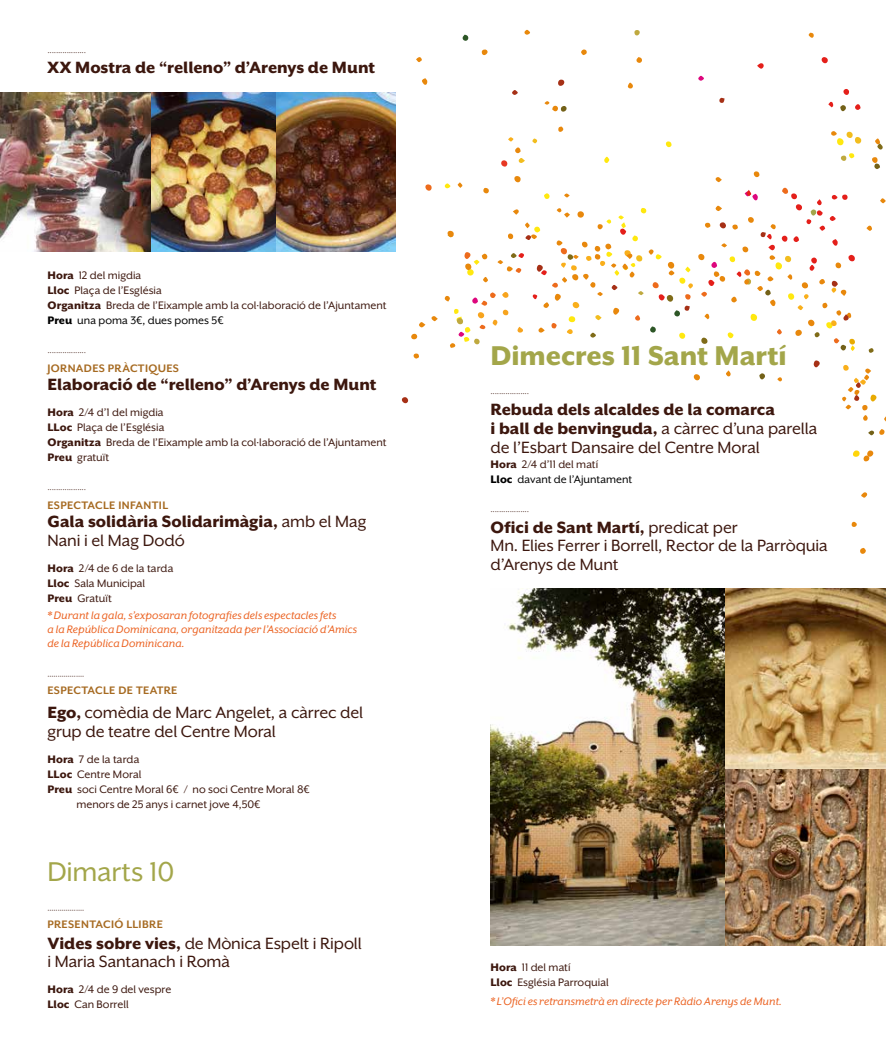
<style>
.page{position:relative;width:886px;height:1053px;background:#fff}
.page>*{position:absolute;margin:0;border:0;box-sizing:border-box;transform-origin:0 0}
.t1{font:800 31.25px "Mr Eaves XL San OT";letter-spacing:-.005em;color:#a3a64a}
.t2{font:31.25px "Mr Eaves XL San OT";letter-spacing:-.005em;color:#a3a64a}
.t3{font:18.75px/18.8px "Mr Eaves XL San OT";letter-spacing:-.01em;color:#3c170e}
.t4{font:800 18.75px/18.8px "Mr Eaves XL San OT";color:#3c170e}
.t5{font:12.5px/15px "Mr Eaves XL San OT";color:#3c170e}
.t6{font:italic 12.5px/13.8px "Mr Eaves XL San OT";letter-spacing:.005em;color:#eb5f1d}
.t7{font:700 12.5px "Mr Eaves XL San OT";letter-spacing:.025em;color:#a66a21}
.t8{font:12.5px/15px "Mr Eaves XL San OT";color:#000}
.t9{font:8.75px "Mr Eaves XL San OT";color:#3c170e}
.t10{font:8.75px "Mr Eaves San OT";color:#3c170e}
.s1{font-weight:800}
.s2{font-weight:800;color:#000}
.s3{color:#000}
.s4{font-weight:400}
.s5{font-weight:800;color:#3c170e}
.s6{color:#3c170e}
</style>
<div class="page">
<img style="left:0;top:93px;width:395px;height:159px">
<img style="left:490px;top:588px;width:236px;height:357px">
<img style="left:726px;top:768px;width:160px;height:177px">
<img style="left:726px;top:588px;width:160px;height:180px">
<svg style="left:666px;top:141px;width:5px;height:6px"></svg>
<svg style="left:544px;top:193px;width:6px;height:6px"></svg>
<svg style="left:866px;top:225px;width:6px;height:6px"></svg>
<svg style="left:698px;top:76px;width:6px;height:5px"></svg>
<svg style="left:512px;top:90px;width:6px;height:5px"></svg>
<svg style="left:841px;top:153px;width:13px;height:8px"></svg>
<svg style="left:880px;top:198px;width:5px;height:5px"></svg>
<svg style="left:855px;top:137px;width:6px;height:7px"></svg>
<svg style="left:425px;top:184px;width:7px;height:7px"></svg>
<svg style="left:872px;top:157px;width:8px;height:12px"></svg>
<svg style="left:875px;top:138px;width:8px;height:12px"></svg>
<svg style="left:444px;top:183px;width:6px;height:5px"></svg>
<svg style="left:532px;top:138px;width:5px;height:5px"></svg>
<svg style="left:869px;top:348px;width:4px;height:5px"></svg>
<svg style="left:508px;top:137px;width:5px;height:4px"></svg>
<svg style="left:759px;top:373px;width:6px;height:7px"></svg>
<svg style="left:813px;top:360px;width:7px;height:8px"></svg>
<div style="left:501px;top:160px;width:6px;height:7px;background:#e73823;border-radius:3px"></div>
<svg style="left:514px;top:176px;width:7px;height:6px"></svg>
<svg style="left:694px;top:374px;width:6px;height:6px"></svg>
<svg style="left:402px;top:397px;width:6px;height:6px"></svg>
<svg style="left:422px;top:78px;width:5px;height:7px"></svg>
<svg style="left:515px;top:147px;width:10px;height:16px"></svg>
<svg style="left:754px;top:171px;width:5px;height:6px"></svg>
<svg style="left:636px;top:57px;width:6px;height:6px"></svg>
<svg style="left:483px;top:188px;width:6px;height:5px"></svg>
<svg style="left:411px;top:322px;width:14px;height:18px"></svg>
<svg style="left:416px;top:57px;width:6px;height:5px"></svg>
<svg style="left:413px;top:353px;width:6px;height:6px"></svg>
<svg style="left:715px;top:177px;width:7px;height:5px"></svg>
<svg style="left:431px;top:316px;width:7px;height:5px"></svg>
<svg style="left:524px;top:30px;width:6px;height:5px"></svg>
<svg style="left:726px;top:370px;width:5px;height:6px"></svg>
<svg style="left:457px;top:182px;width:5px;height:6px"></svg>
<svg style="left:777px;top:377px;width:5px;height:4px"></svg>
<svg style="left:564px;top:193px;width:6px;height:5px"></svg>
<div style="left:658px;top:294px;width:7px;height:6px;background:#e41f1a;border-radius:3px"></div>
<svg style="left:444px;top:208px;width:217px;height:140px"></svg>
<svg style="left:462px;top:35px;width:6px;height:6px"></svg>
<svg style="left:604px;top:157px;width:5px;height:6px"></svg>
<div style="left:821px;top:57px;width:7px;height:6px;background:#e41f1a;border-radius:3px"></div>
<svg style="left:843px;top:89px;width:6px;height:6px"></svg>
<svg style="left:855px;top:104px;width:5px;height:6px"></svg>
<svg style="left:757px;top:63px;width:7px;height:6px"></svg>
<svg style="left:828px;top:102px;width:5px;height:5px"></svg>
<svg style="left:719px;top:98px;width:5px;height:5px"></svg>
<div style="left:846px;top:132px;width:7px;height:6px;background:#f2bd1e;border-radius:3px"></div>
<svg style="left:840px;top:105px;width:6px;height:7px"></svg>
<svg style="left:808px;top:33px;width:6px;height:5px"></svg>
<svg style="left:831px;top:131px;width:13px;height:14px"></svg>
<svg style="left:558px;top:80px;width:6px;height:6px"></svg>
<svg style="left:860px;top:548px;width:6px;height:6px"></svg>
<svg style="left:853px;top:450px;width:20px;height:11px"></svg>
<svg style="left:481px;top:49px;width:7px;height:6px"></svg>
<svg style="left:544px;top:101px;width:23px;height:11px"></svg>
<svg style="left:581px;top:49px;width:6px;height:6px"></svg>
<svg style="left:861px;top:492px;width:6px;height:6px"></svg>
<svg style="left:634px;top:30px;width:6px;height:6px"></svg>
<svg style="left:628px;top:83px;width:5px;height:5px"></svg>
<svg style="left:851px;top:521px;width:6px;height:6px"></svg>
<svg style="left:558px;top:126px;width:6px;height:6px"></svg>
<svg style="left:868px;top:429px;width:16px;height:6px"></svg>
<svg style="left:842px;top:365px;width:35px;height:55px"></svg>
<svg style="left:668px;top:188px;width:187px;height:163px"></svg>
<p class="t9" style="left:47px;top:47px;width:40px">··················</p>
<h2 class="t4" style="left:47px;top:58px;width:329px">XX Mostra de “relleno” d’Arenys de Munt</h2>
<p class="t5" style="left:47px;top:268px;width:341px"><span class="s1">Hora</span> 12 del migdia<br><span class="s1">Lloc</span> Plaça de l’Església<br><span class="s1">Organitza</span> Breda de l’Eixample amb la col·laboració de l’Ajuntament <span class="s2">Preu</span> <span class="s3">una poma 3€, dues pomes 5€</span></p>
<p class="t9" style="left:47px;top:348px;width:40px">··················</p>
<p class="t7" style="left:47px;top:361px;width:37px">JORNADES</p>
<p class="t7" style="left:108px;top:361px;width:58px">PRÀCTIQUES</p>
<h2 class="t4" style="left:47px;top:375px;width:331px">Elaboració de “relleno” d’Arenys de Munt</h2>
<p class="t5" style="left:47px;top:405px;width:341px"><span class="s1">Hora</span> 2/4 d’1 del migdia<br><span class="s1">LLoc</span> Plaça de l’Església<br><span class="s1">Organitza</span> Breda de l’Eixample amb la col·laboració de l’Ajuntament<br><span class="s1">Preu</span> gratuït</p>
<p class="t9" style="left:47px;top:485px;width:40px">··················</p>
<p class="t7" style="left:47px;top:498px;width:121px">ESPECTACLE INFANTIL</p>
<h2 class="t4" style="left:47px;top:512px;width:321px">Gala solidària Solidarimàgia, <span class="s4">amb el Mag<br>Nani i el Mag Dodó</span></h2>
<p class="t5" style="left:47px;top:560px;width:127px"><span class="s1">Hora</span> 2/4 de 6 de la tarda<br><span class="s1">Lloc</span> Sala Municipal<br><span class="s1">Preu</span> Gratuït</p>
<p class="t6" style="left:47px;top:608px;width:311px">* Durant la gala, s’exposaran fotografies dels espectacles fets<br>a la República Dominicana, organitzada per l’Associació d’Amics de la República Dominicana.</p>
<p class="t10" style="left:47px;top:670px;width:38px">··················</p>
<p class="t7" style="left:47px;top:683px;width:132px">ESPECTACLE DE TEATRE</p>
<h2 class="t3" style="left:47px;top:703px;width:317px"><span class="s1">Ego,</span> comèdia de Marc Angelet, a càrrec del grup de teatre del Centre Moral</h2>
<p class="t5" style="left:47px;top:751px;width:93px"><span class="s1">Hora</span> 7 de la tarda</p>
<p class="t5" style="left:47px;top:766px;width:95px"><span class="s1">LLoc</span> Centre Moral</p>
<p class="t5" style="left:47px;top:781px;width:264px"><span class="s1">Preu</span> soci Centre Moral 6€ / no soci Centre Moral 8€</p>
<p class="t5" style="left:76px;top:796px;width:186px">menors de 25 anys i carnet jove 4,50€</p>
<h1 class="t2" style="left:47px;top:854px;width:128px">Dimarts 10</h1>
<p class="t10" style="left:47px;top:904px;width:38px">··················</p>
<p class="t7" style="left:47px;top:917px;width:117px">PRESENTACIÓ LLIBRE</p>
<h2 class="t3" style="left:47px;top:933px;width:316px"><span class="s1">Vides sobre vies,</span> de Mònica Espelt i Ripoll i Maria Santanach i Romà</h2>
<p class="t5" style="left:47px;top:981px;width:125px"><span class="s1">Hora</span> 2/4 de 9 del vespre<br><span class="s1">Lloc</span> Can Borrell</p>
<h1 class="t1" style="left:490px;top:338px;width:297px">Dimecres 11 Sant Martí</h1>
<p class="t9" style="left:490px;top:389px;width:40px">··················</p>
<h2 class="t3" style="left:490px;top:400px;width:328px"><span class="s1">Rebuda dels alcaldes de la comarca<br>i ball de benvinguda,</span> a càrrec d’una parella de l’Esbart Dansaire del Centre Moral</h2>
<p class="t8" style="left:490px;top:456px;width:143px"><span class="s5">Hora</span> <span class="s6">2/4 d’11 del matí<br></span><span class="s1">Lloc</span> davant de l’Ajuntament</p>
<p class="t9" style="left:490px;top:506px;width:40px">··················</p>
<h2 class="t3" style="left:490px;top:517px;width:339px"><span class="s1">Ofici de Sant Martí,</span> predicat per<br>Mn. Elies Ferrer i Borrell, Rector de la Parròquia d’Arenys de Munt</h2>
<p class="t5" style="left:490px;top:959px;width:120px"><span class="s1">Hora</span> 11 del matí<br><span class="s1">Lloc</span> Església Parroquial</p>
<p class="t6" style="left:490px;top:994px;width:293px">* L’Ofici es retransmetrà en directe per Ràdio Arenys de Munt.</p>
</div>
